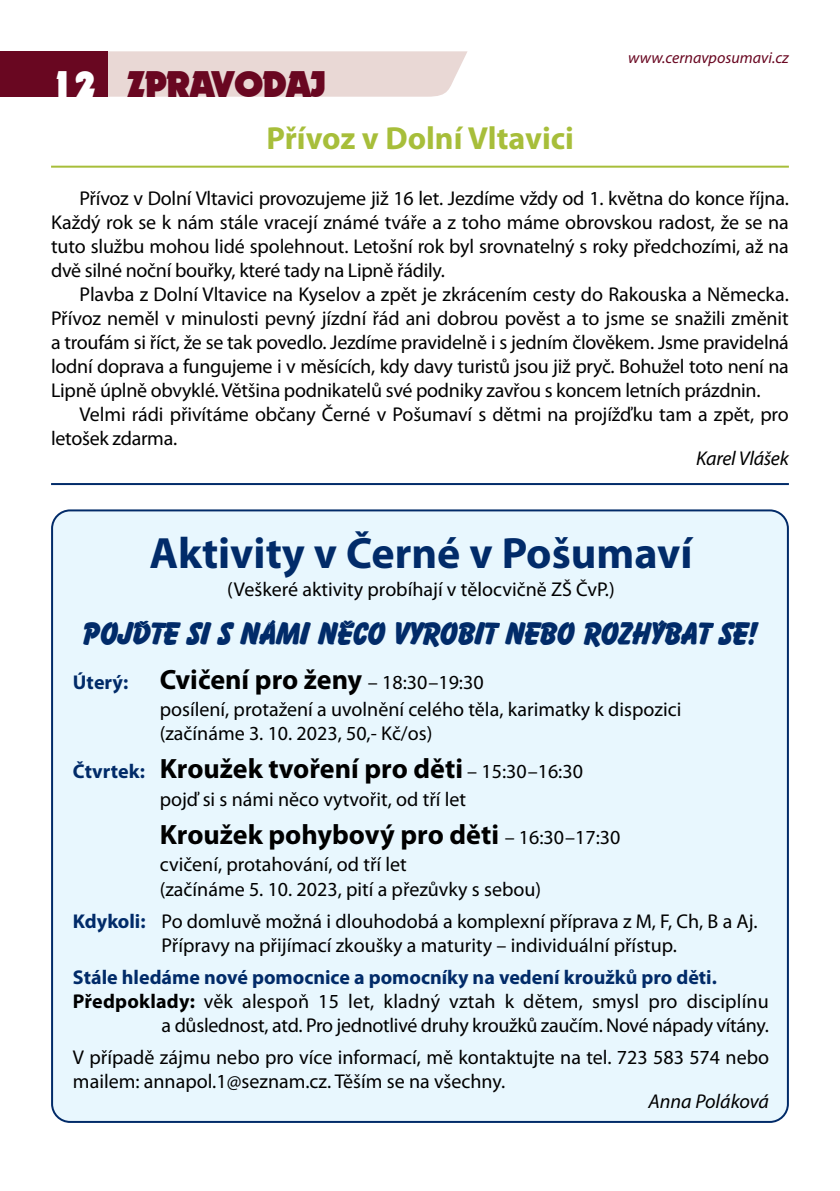
<style>
.page{position:relative;width:840px;height:1191px;background:#fff}
.page>*{position:absolute;margin:0;border:0;box-sizing:border-box;transform-origin:0 0}
.t1{font:700 44px "Myriad Pro";color:#012b69}
.t2{font:36px "Dynamo CE";color:#690721}
.t3{font:36px "Dynamo CE";color:#fff}
.t4{font:800 34px "Balloon PEE";letter-spacing:.015em;color:#012b69}
.t5{font:700 32px "Myriad Pro";color:#a7be3a}
.t6{font:700 28px "Myriad Pro";color:#000}
.t7{font:20px/24px "Myriad Pro";color:#000;text-align:justify}
.t8{font:700 20px "Myriad Pro";color:#012b69}
.t9{font:italic 20px "Myriad Pro";letter-spacing:-.015em;color:#000}
.t10{font:italic 16px "Myriad Pro";color:#690721}
.s1{font-size:20px;color:#012b69}
.s2{font-weight:400;font-size:20px}
.s3{font-weight:700;color:#012b69}
.s4{font-weight:700}
</style>
<div class="page">
<div style="left:51px;top:509px;width:737px;height:614px;background:#e8f7fe"></div>
<svg style="left:108px;top:51px;width:359px;height:46px;background:#e9d9d6"></svg>
<div style="left:0;top:51px;width:108px;height:46px;background:#690721"></div>
<hr style="left:51px;top:166px;width:737px;height:2px;background:#a7be3a">
<hr style="left:51px;top:483px;width:737px;height:2px;background:#012b69">
<p class="t3" style="left:51px;top:68px;width:47px">12</p>
<p class="t2" style="left:127px;top:68px;width:200px">ZPRAVODAJ</p>
<p class="t5" style="left:266px;top:119px;width:309px">Přívoz v Dolní Vltavici</p>
<p class="t10" style="left:628px;top:48px;width:162px">www.cernavposumavi.cz</p>
<p class="t7" style="left:51px;top:188px;width:738px;text-indent:28px">Přívoz v Dolní Vltavici provozujeme již 16 let. Jezdíme vždy od 1. května do konce října.<br>Každý rok se k nám stále vracejí známé tváře a z toho máme obrovskou radost, že se na tuto službu mohou lidé spolehnout. Letošní rok byl srovnatelný s roky předchozími, až na dvě silné noční bouřky, které tady na Lipně řádily.</p>
<p class="t7" style="left:51px;top:284px;width:739px;text-indent:28px">Plavba z Dolní Vltavice na Kyselov a zpět je zkrácením cesty do Rakouska a Německa.<br>Přívoz neměl v minulosti pevný jízdní řád ani dobrou pověst a to jsme se snažili změnit a troufám si říct, že se tak povedlo. Jezdíme pravidelně i s jedním člověkem. Jsme pravidelná lodní doprava a fungujeme i v měsících, kdy davy turistů jsou již pryč. Bohužel toto není na Lipně úplně obvyklé. Většina podnikatelů své podniky zavřou s koncem letních prázdnin.</p>
<p class="t7" style="left:51px;top:404px;width:739px;text-indent:28px">Velmi rádi přivítáme občany Černé v Pošumaví s dětmi na projížďku tam a zpět, pro letošek zdarma.</p>
<p class="t9" style="left:695px;top:446px;width:94px">Karel Vlášek</p>
<p class="t1" style="left:149px;top:527px;width:544px">Aktivity v Černé v Pošumaví</p>
<p class="t7" style="left:227px;top:579px;width:389px">(Veškeré aktivity probíhají v tělocvičně ZŠ ČvP.)</p>
<p class="t4" style="left:84px;top:615px;width:675px">POJÏTE SI S NÁMI NìCO VYROBIT NEBO ROZHÝBAT SE!</p>
<p class="t6" style="left:73px;top:662px;width:412px"><span class="s1">Úterý:</span> Cvičení pro ženy <span class="s2">– 18:30–19:30</span></p>
<p class="t7" style="left:160px;top:699px;width:523px">posílení, protažení a uvolnění celého těla, karimatky k dispozici</p>
<p class="t7" style="left:160px;top:723px;width:274px">(začínáme 3. 10. 2023, 50,- Kč/os)</p>
<p class="t6" style="left:73px;top:752px;width:511px"><span class="s1">Čtvrtek:</span> Kroužek tvoření pro děti <span class="s2">– 15:30–16:30</span></p>
<p class="t7" style="left:160px;top:789px;width:308px">pojď si s námi něco vytvořit, od tří let</p>
<p class="t6" style="left:160px;top:818px;width:462px">Kroužek pohybový pro děti <span class="s2">– 16:30–17:30</span></p>
<p class="t7" style="left:160px;top:854px;width:248px">cvičení, protahování, od tří let</p>
<p class="t7" style="left:160px;top:878px;width:383px">(začínáme 5. 10. 2023, pití a přezůvky s sebou)</p>
<p class="t7" style="left:73px;top:910px;width:685px"><span class="s3">Kdykoli:</span> Po domluvě možná i dlouhodobá a komplexní příprava z M, F, Ch, B a Aj.</p>
<p class="t7" style="left:161px;top:934px;width:516px">Přípravy na přijímací zkoušky a maturity – individuální přístup.</p>
<p class="t8" style="left:73px;top:965px;width:645px">Stále hledáme nové pomocnice a pomocníky na vedení kroužků pro děti.</p>
<p class="t7" style="left:73px;top:990px;width:697px;text-align:right"><span class="s4">Předpoklady:</span> věk alespoň 15 let, kladný vztah k dětem, smysl pro disciplínu a důslednost, atd. Pro jednotlivé druhy kroužků zaučím. Nové nápady vítány.</p>
<p class="t7" style="left:73px;top:1046px;width:697px">V případě zájmu nebo pro více informací, mě kontaktujte na tel. 723 583 574 nebo mailem: annapol.1@seznam.cz. Těším se na všechny.</p>
<p class="t9" style="left:648px;top:1089px;width:122px">Anna Poláková</p>
</div>
